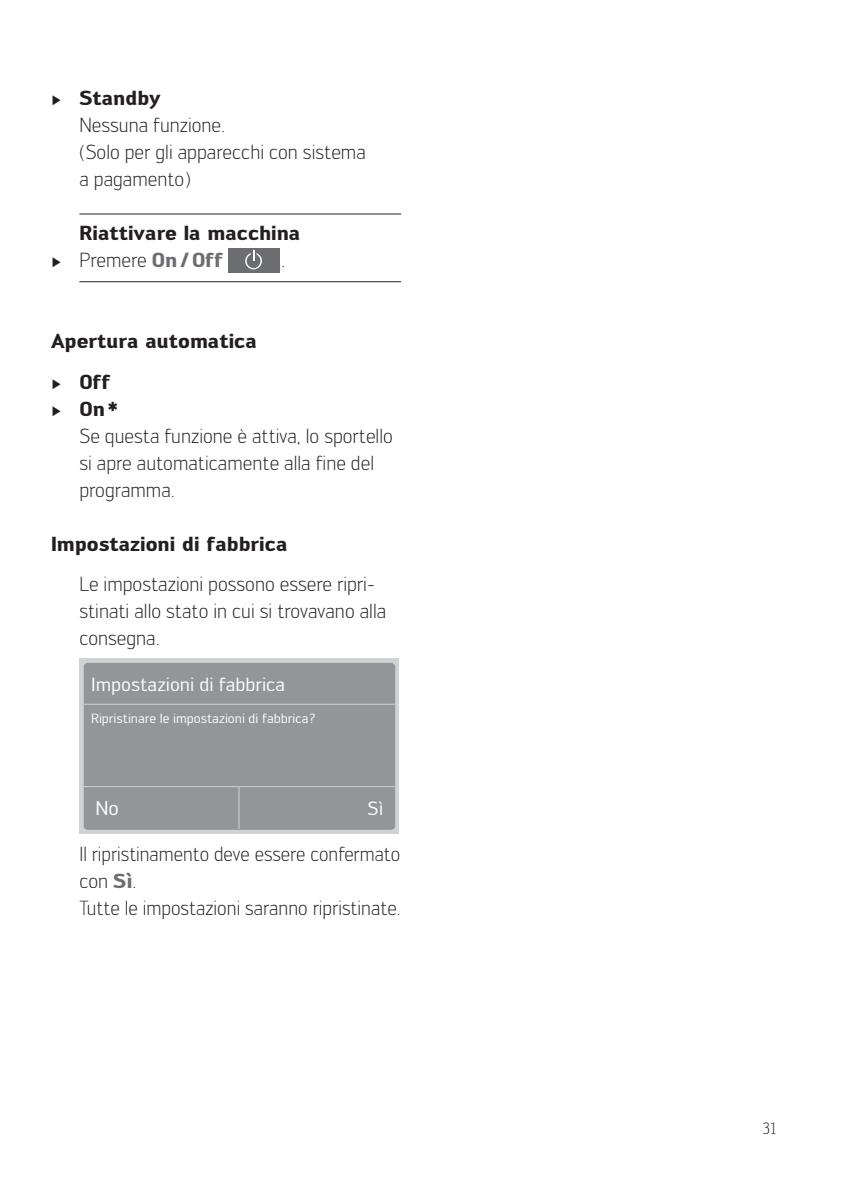
<style>
.page{position:relative;width:842px;height:1191px;background:#fff}
.page>*{position:absolute;margin:0;border:0;box-sizing:border-box;transform-origin:0 0}
.t1{font:300 20px/27px "Engel";color:#231f20}
.t2{font:700 20px/27px "Engel";color:#231f20}
.t3{font:19.6px "Engel";color:#fff;scale:1.06 1}
.t4{font:18.8px "Engel";color:#fff;scale:1.06 1}
.t5{font:300 16px "Engel";color:#231f20}
.t6{font:13.2px "Engel";color:#fff;scale:1.06 1}
.s1{font-family:"Century";font-weight:400;font-size:14px}
.s2{font-weight:700}
.s3{font-weight:300}
.s4{color:#6c6d70}
.s5{font-weight:700;color:#6c6d70}
</style>
<div class="page">
<hr style="left:79px;top:213px;width:322px;height:1px;background:#231f20">
<hr style="left:79px;top:281px;width:322px;height:1px;background:#231f20">
<div style="left:228px;top:248px;width:51px;height:25px;background:#6c6d70"></div>
<svg style="left:245px;top:251px;width:17px;height:18px"></svg>
<div style="left:79px;top:658px;width:320px;height:176px;background:#d1d2d4"></div>
<div style="left:83px;top:662px;width:313px;height:168px;background:#939598"></div>
<hr style="left:239px;top:786px;width:1px;height:43px;background:#d1d2d4">
<hr style="left:83px;top:786px;width:312px;height:1px;background:#d1d2d4">
<hr style="left:84px;top:704px;width:312px;height:1px;background:#d1d2d4">
<p class="t1" style="left:79px;top:84px;width:288px;text-indent:-28px"><span class="s1">►</span> <span class="s2">Standby<br></span>Nessuna funzione.<br>(Solo per gli apparecchi con sistema a pagamento)</p>
<p class="t2" style="left:51px;top:219px;width:251px;text-indent:28px">Riattivare la macchina <span class="s1">►</span> <span class="s3">Premere</span> <span class="s4">On/Off</span></p>
<p class="t1" style="left:282px;top:246px;width:5px">.</p>
<p class="t2" style="left:51px;top:320px;width:207px;line-height:40.4px">Apertura automatica <span class="s1">►</span> Off</p>
<p class="t1" style="left:79px;top:395px;width:315px;text-indent:-28px"><span class="s1">►</span> <span class="s2">On*<br></span>Se questa funzione è attiva, lo sportello si apre automaticamente alla fine del programma.</p>
<p class="t2" style="left:51px;top:530px;width:238px">Impostazioni di fabbrica</p>
<p class="t1" style="left:79px;top:570px;width:308px">Le impostazioni possono essere ripri&shy;stinati allo stato in cui si trovavano alla consegna.</p>
<p class="t4" style="left:91px;top:673px;width:185px">Impostazioni di fabbrica</p>
<p class="t6" style="left:91px;top:711px;width:213px">Ripristinare le impostazioni di fabbrica?</p>
<p class="t3" style="left:95px;top:796px;width:24px">No</p>
<p class="t4" style="left:367px;top:797px;width:16px">Sì</p>
<p class="t1" style="left:79px;top:840px;width:323px">Il ripristinamento deve essere confermato con <span class="s5">Sì</span>.<br>Tutte le impostazioni saranno ripristinate.</p>
<p class="t5" style="left:763px;top:1119px;width:16px">31</p>
</div>
